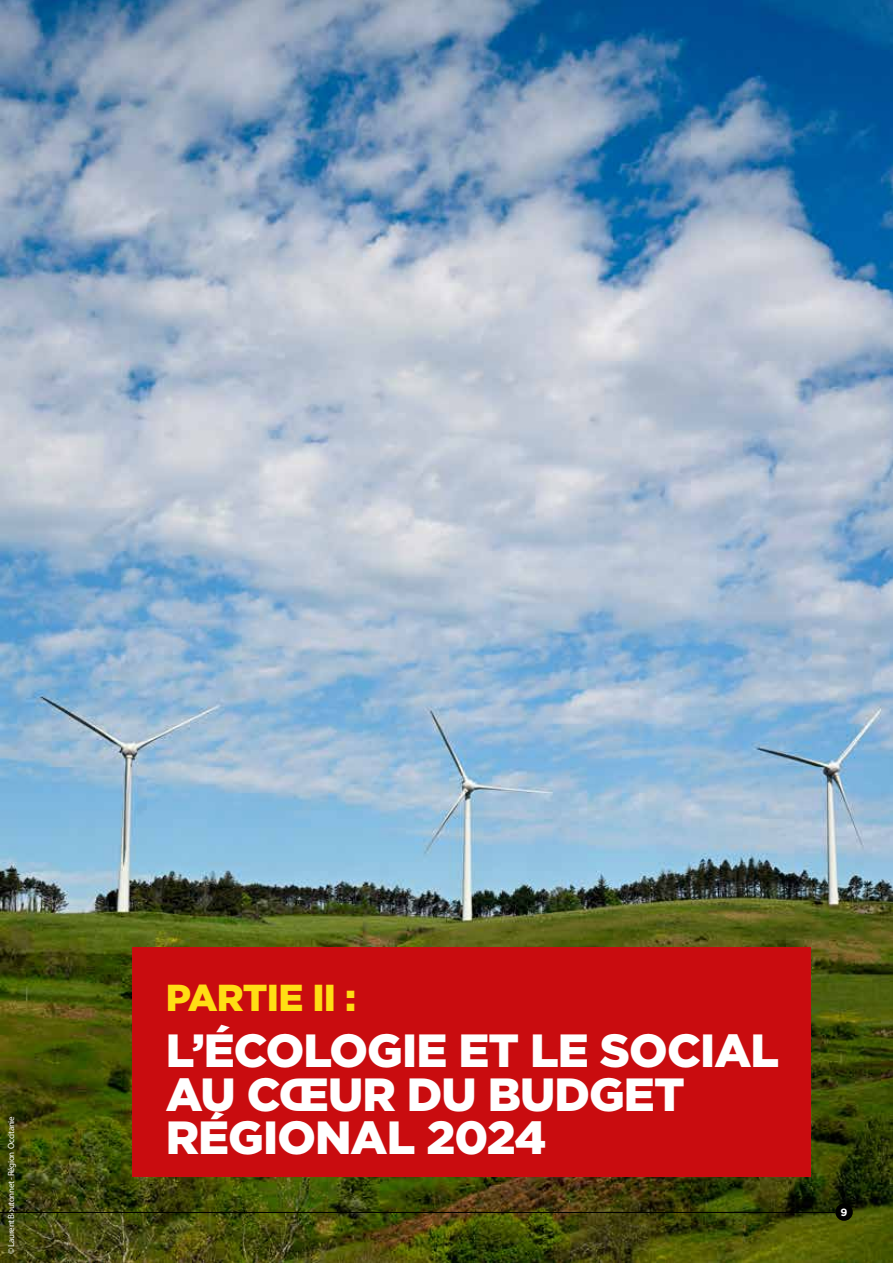
<style>
.page{position:relative;width:893px;height:1263px;background:#fff}
.page>*{position:absolute;margin:0;border:0;box-sizing:border-box;transform-origin:0 0}
.t1{font:900 46.5px/43.5px "Gotham";letter-spacing:-.02em;color:#fff}
.t2{font:900 37.5px "Gotham";letter-spacing:-.02em;color:#ffde14}
.t3{font:700 10.5px "Gotham";color:#fff}
.t4{font:9px "Myriad Pro";letter-spacing:-.04em;color:#fff}
</style>
<div class="page">
<img style="left:0;top:0;width:893px;height:1263px">
<div style="left:132px;top:947px;width:678px;height:229px;background:#c90c0f"></div>
<div style="left:0;top:1104px;width:29px;height:159px;background:#000;opacity:.75"></div>
<div style="left:835px;top:1203px;width:18px;height:18px;background:#000;border-radius:50%"></div>
<hr style="left:0;top:1212px;width:835px;height:1px;background:#000">
<p class="t4" style="left:6px;top:1254px;width:139px;rotate:-90deg">© Laurent Boutonnet - Région Occitanie</p>
<p class="t2" style="left:166px;top:972px;width:192px">PARTIE II :</p>
<p class="t1" style="left:166px;top:1029px;width:615px">L’ÉCOLOGIE ET LE SOCIAL<br>AU CŒUR DU BUDGET<br>RÉGIONAL 2024</p>
<p class="t3" style="left:841px;top:1205px;width:8px">9</p>
</div>
